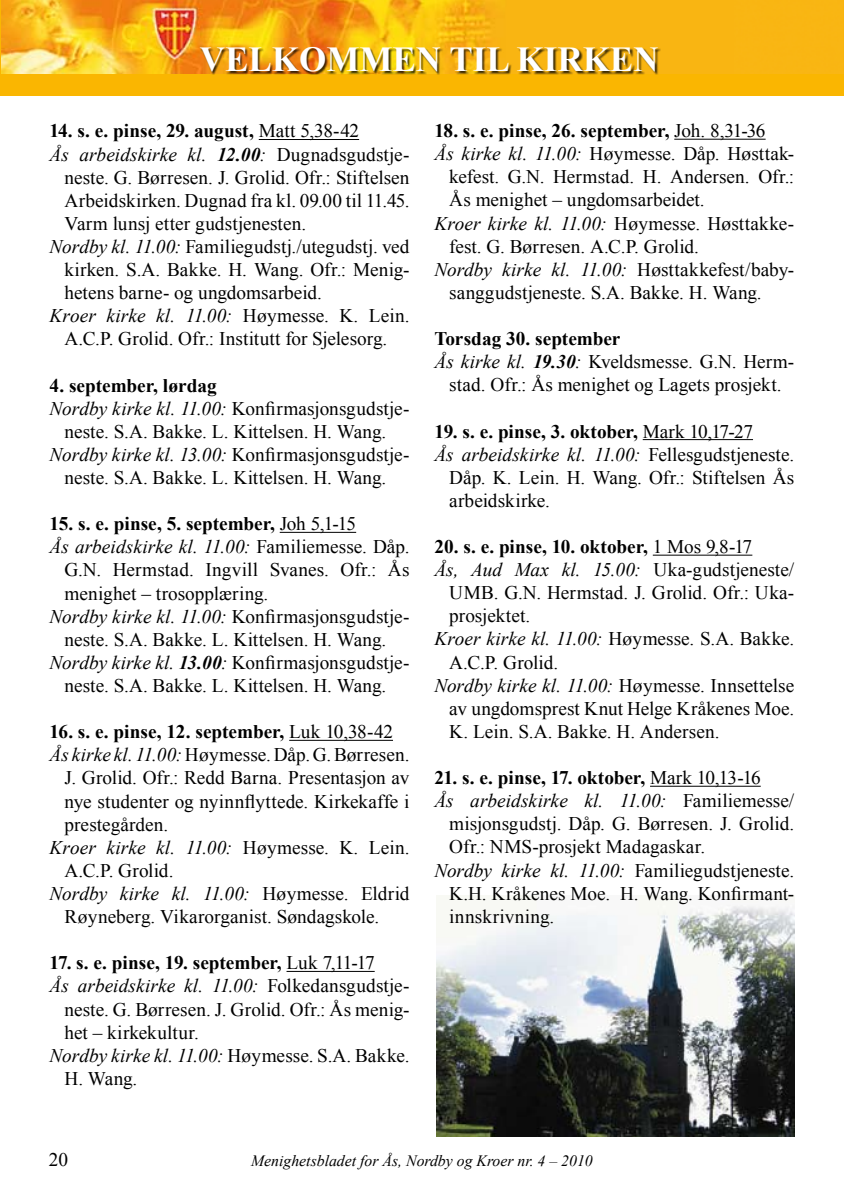
<style>
.page{position:relative;width:844px;height:1191px;background:#fff}
.page>*{position:absolute;margin:0;border:0;box-sizing:border-box;transform-origin:0 0}
.t1{font:700 35px "Times New Roman";color:#fff}
.t2{font:19.25px "Times New Roman";color:#000}
.t3{font:italic 19.25px "Times New Roman";letter-spacing:.005em;color:#000}
.t4{font:700 19.25px "Times New Roman";color:#000}
.t5{font:19.25px "Times New Roman";letter-spacing:.02em;color:#000}
.t6{font:italic 15.75px "Times New Roman";color:#000}
.s1{font-weight:400}
.s2{font-weight:700}
.s3{font-style:normal}
.s4{font-style:italic}
.s5{font-weight:700;font-style:italic}
</style>
<div class="page">
<img style="left:436px;top:895px;width:358px;height:241px">
<div style="left:0;top:0;width:810px;height:95px;background:#fab601"></div>
<img style="left:1px;top:0;width:733px;height:74px">
<div style="left:734px;top:0;width:109px;height:95px;background:#fab601"></div>
<div style="left:734px;top:0;width:109px;height:74px;background:#f9b613"></div>
<div style="left:200px;top:47px;width:461px;height:28px;background:#000;opacity:.75"></div>
<hr style="left:259px;top:139px;width:100px;height:1px;background:#000">
<hr style="left:280px;top:532px;width:76px;height:1px;background:#000">
<hr style="left:289px;top:740px;width:104px;height:1px;background:#000">
<hr style="left:286px;top:971px;width:88px;height:1px;background:#000">
<hr style="left:674px;top:139px;width:91px;height:1px;background:#000">
<hr style="left:642px;top:439px;width:110px;height:1px;background:#000">
<hr style="left:652px;top:554px;width:100px;height:1px;background:#000">
<hr style="left:650px;top:785px;width:110px;height:1px;background:#000">
<h1 class="t1" style="left:200px;top:35px;width:460px">VELKOMMEN TIL KIRKEN</h1>
<p class="t4" style="left:50px;top:118px;width:311px">14. s. e. pinse, 29. august, <span class="s1">Matt 5,38-42</span></p>
<p class="t3" style="left:50px;top:141px;width:361px">Ås arbeidskirke kl. <span class="s2">12.00</span>: <span class="s3">Dugnadsgudstje-</span></p>
<p class="t2" style="left:64px;top:164px;width:346px">neste. G. Børresen. J. Grolid. Ofr.: Stiftelsen</p>
<p class="t2" style="left:64px;top:187px;width:346px">Arbeidskirken. Dugnad fra kl. 09.00 til 11.45.</p>
<p class="t2" style="left:64px;top:210px;width:243px">Varm lunsj etter gudstjenesten.</p>
<p class="t2" style="left:50px;top:233px;width:361px"><span class="s4">Nordby kl. 11.00:</span> Familiegudstj./utegudstj. ved</p>
<p class="t2" style="left:64px;top:257px;width:346px">kirken. S.A. Bakke. H. Wang. Ofr.: Menig-</p>
<p class="t2" style="left:64px;top:280px;width:259px">hetens barne- og ungdomsarbeid.</p>
<p class="t3" style="left:50px;top:302px;width:361px">Kroer kirke kl. 11.00: <span class="s3">Høymesse. K. Lein.</span></p>
<p class="t2" style="left:64px;top:326px;width:324px">A.C.P. Grolid. Ofr.: Institutt for Sjelesorg.</p>
<p class="t4" style="left:50px;top:372px;width:169px">4. september, lørdag</p>
<p class="t2" style="left:50px;top:395px;width:361px"><span class="s4">Nordby kirke kl. 11.00:</span> Konfirmasjonsgudstje-</p>
<p class="t2" style="left:64px;top:418px;width:323px">neste. S.A. Bakke. L. Kittelsen. H. Wang.</p>
<p class="t2" style="left:50px;top:441px;width:361px"><span class="s4">Nordby kirke kl. 13.00:</span> Konfirmasjonsgudstje-</p>
<p class="t2" style="left:64px;top:464px;width:323px">neste. S.A. Bakke. L. Kittelsen. H. Wang.</p>
<p class="t4" style="left:50px;top:510px;width:308px">15. s. e. pinse, 5. september, <span class="s1">Joh 5,1-15</span></p>
<p class="t3" style="left:50px;top:533px;width:361px">Ås arbeidskirke kl. 11.00: <span class="s3">Familiemesse. Dåp.</span></p>
<p class="t2" style="left:64px;top:557px;width:346px">G.N. Hermstad. Ingvill Svanes. Ofr.: Ås</p>
<p class="t2" style="left:64px;top:580px;width:205px">menighet – trosopplæring.</p>
<p class="t2" style="left:50px;top:603px;width:361px"><span class="s4">Nordby kirke kl. 11.00:</span> Konfirmasjonsgudstje-</p>
<p class="t2" style="left:64px;top:626px;width:323px">neste. S.A. Bakke. L. Kittelsen. H. Wang.</p>
<p class="t2" style="left:50px;top:649px;width:361px"><span class="s4">Nordby kirke kl.</span> <span class="s5">13.00</span><span class="s4">:</span> Konfirmasjonsgudstje-</p>
<p class="t2" style="left:64px;top:672px;width:323px">neste. S.A. Bakke. L. Kittelsen. H. Wang.</p>
<p class="t4" style="left:50px;top:718px;width:345px">16. s. e. pinse, 12. september, <span class="s1">Luk 10,38-42</span></p>
<p class="t2" style="left:50px;top:742px;width:361px"><span class="s4">Ås kirke kl. 11.00:</span> Høymesse. Dåp. G. Børresen.</p>
<p class="t2" style="left:64px;top:765px;width:346px">J. Grolid. Ofr.: Redd Barna. Presentasjon av</p>
<p class="t2" style="left:64px;top:788px;width:346px">nye studenter og nyinnflyttede. Kirkekaffe i</p>
<p class="t2" style="left:64px;top:811px;width:105px">prestegården.</p>
<p class="t3" style="left:50px;top:834px;width:361px">Kroer kirke kl. 11.00: <span class="s3">Høymesse. K. Lein.</span></p>
<p class="t2" style="left:64px;top:857px;width:110px">A.C.P. Grolid.</p>
<p class="t3" style="left:50px;top:880px;width:361px">Nordby kirke kl. 11.00: <span class="s3">Høymesse. Eldrid</span></p>
<p class="t2" style="left:64px;top:903px;width:316px">Røyneberg. Vikarorganist. Søndagskole.</p>
<p class="t4" style="left:50px;top:949px;width:326px">17. s. e. pinse, 19. september, <span class="s1">Luk 7,11-17</span></p>
<p class="t3" style="left:50px;top:972px;width:361px">Ås arbeidskirke kl. 11.00: <span class="s3">Folkedansgudstje-</span></p>
<p class="t2" style="left:64px;top:996px;width:346px">neste. G. Børresen. J. Grolid. Ofr.: Ås menig-</p>
<p class="t2" style="left:64px;top:1019px;width:136px">het – kirkekultur.</p>
<p class="t3" style="left:50px;top:1042px;width:361px">Nordby kirke kl. 11.00: <span class="s3">Høymesse. S.A. Bakke.</span></p>
<p class="t2" style="left:64px;top:1065px;width:74px">H. Wang.</p>
<p class="t4" style="left:434px;top:117px;width:332px">18. s. e. pinse, 26. september, <span class="s1">Joh. 8,31-36</span></p>
<p class="t2" style="left:434px;top:141px;width:361px"><span class="s4">Ås kirke kl. 11.00:</span> Høymesse. Dåp. Høsttak-</p>
<p class="t2" style="left:449px;top:164px;width:346px">kefest. G.N. Hermstad. H. Andersen. Ofr.:</p>
<p class="t2" style="left:449px;top:187px;width:257px">Ås menighet – ungdomsarbeidet.</p>
<p class="t3" style="left:434px;top:210px;width:361px">Kroer kirke kl. 11.00: <span class="s3">Høymesse. Høsttakke-</span></p>
<p class="t2" style="left:449px;top:233px;width:251px">fest. G. Børresen. A.C.P. Grolid.</p>
<p class="t3" style="left:434px;top:256px;width:361px">Nordby kirke kl. 11.00: <span class="s3">Høsttakkefest/baby-</span></p>
<p class="t2" style="left:449px;top:279px;width:314px">sanggudstjeneste. S.A. Bakke. H. Wang.</p>
<p class="t4" style="left:434px;top:325px;width:187px">Torsdag 30. september</p>
<p class="t2" style="left:434px;top:349px;width:361px"><span class="s4">Ås kirke kl.</span> <span class="s5">19.30</span><span class="s4">:</span> Kveldsmesse. G.N. Herm-</p>
<p class="t2" style="left:449px;top:372px;width:334px">stad. Ofr.: Ås menighet og Lagets prosjekt.</p>
<p class="t4" style="left:434px;top:418px;width:320px">19. s. e. pinse, 3. oktober, <span class="s1">Mark 10,17-27</span></p>
<p class="t3" style="left:434px;top:441px;width:361px">Ås arbeidskirke kl. 11.00: <span class="s3">Fellesgudstjeneste.</span></p>
<p class="t2" style="left:449px;top:464px;width:346px">Dåp. K. Lein. H. Wang. Ofr.: Stiftelsen Ås</p>
<p class="t2" style="left:449px;top:487px;width:102px">arbeidskirke.</p>
<p class="t4" style="left:434px;top:533px;width:319px">20. s. e. pinse, 10. oktober, <span class="s1">1 Mos 9,8-17</span></p>
<p class="t3" style="left:434px;top:556px;width:361px">Ås, Aud Max kl. 15.00: <span class="s3">Uka-gudstjeneste/</span></p>
<p class="t2" style="left:449px;top:580px;width:346px">UMB. G.N. Hermstad. J. Grolid. Ofr.: Uka-</p>
<p class="t2" style="left:449px;top:603px;width:82px">prosjektet.</p>
<p class="t3" style="left:434px;top:626px;width:361px">Kroer kirke kl. 11.00: <span class="s3">Høymesse. S.A. Bakke.</span></p>
<p class="t2" style="left:449px;top:649px;width:110px">A.C.P. Grolid.</p>
<p class="t3" style="left:434px;top:672px;width:361px">Nordby kirke kl. 11.00: <span class="s3">Høymesse. Innsettelse</span></p>
<p class="t2" style="left:449px;top:695px;width:346px">av ungdomsprest Knut Helge Kråkenes Moe.</p>
<p class="t2" style="left:449px;top:718px;width:272px">K. Lein. S.A. Bakke. H. Andersen.</p>
<p class="t4" style="left:434px;top:764px;width:328px">21. s. e. pinse, 17. oktober, <span class="s1">Mark 10,13-16</span></p>
<p class="t3" style="left:434px;top:787px;width:361px">Ås arbeidskirke kl. 11.00: <span class="s3">Familiemesse/</span></p>
<p class="t2" style="left:449px;top:811px;width:346px">misjonsgudstj. Dåp. G. Børresen. J. Grolid.</p>
<p class="t2" style="left:449px;top:834px;width:257px">Ofr.: NMS-prosjekt Madagaskar.</p>
<p class="t3" style="left:434px;top:857px;width:361px">Nordby kirke kl. 11.00: <span class="s3">Familiegudstjeneste.</span></p>
<p class="t2" style="left:449px;top:880px;width:346px">K.H. Kråkenes Moe. H. Wang. Konfirmant-</p>
<p class="t5" style="left:449px;top:903px;width:106px">innskrivning.</p>
<p class="t2" style="left:49px;top:1146px;width:21px">20</p>
<p class="t6" style="left:251px;top:1149px;width:343px">Menighetsbladet for Ås, Nordby og Kroer nr. 4 – 2010</p>
</div>
